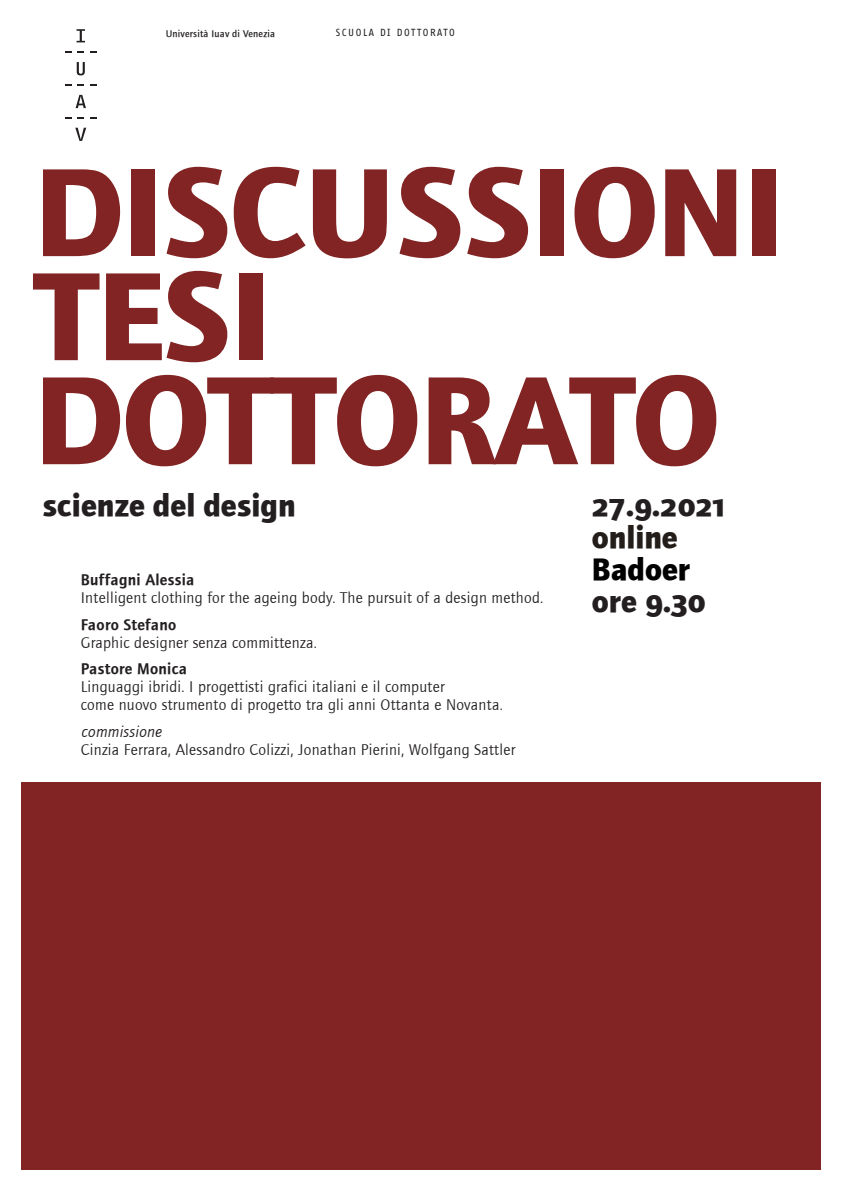
<style>
.page{position:relative;width:842px;height:1191px;background:#fff}
.page>*{position:absolute;margin:0;border:0;box-sizing:border-box;transform-origin:0 0}
.TITOLO{font:700 130px/104px "Foundry Journal";letter-spacing:-.01em;color:#822424}
.SOTTOTITOLO___INFO{font:700 32px "Foundry Journal";color:#231f20}
.SOTTOTITOLO___INFO-2{font:700 32px "Foundry Journal Sc";color:#231f20}
.SOTTOTITOLO___INFO-3{font:700 32px "Foundry Journal";color:#241e1b}
.SOTTOTITOLO___INFO-4{font:700 32px "Foundry Journal";color:#000}
.TESTO_piccolo{font:16px "Foundry Journal";letter-spacing:.02em;color:#231f20}
.TESTO_piccolo-2{font:16px "Foundry Journal Demi";letter-spacing:.02em;color:#231f20}
.TESTO_piccolo-3{font:italic 16px "Foundry Journal";letter-spacing:.02em;color:#231f20}
.INTESTAZIONE_iuav{font:500 10px "Foundry Journal";letter-spacing:.02em;color:#231f20}
.INTESTAZIONE_maiusco{font:10px "Fago Office Sans";letter-spacing:.15em;color:#231f20}
.s1{font-family:"Foundry Journal"}
</style>
<div class="page">
<svg style="left:77px;top:29px;width:8px;height:13px"></svg>
<svg style="left:65px;top:51px;width:7px;height:2px"></svg>
<svg style="left:78px;top:51px;width:6px;height:2px"></svg>
<svg style="left:90px;top:51px;width:6px;height:2px"></svg>
<svg style="left:77px;top:62px;width:8px;height:13px"></svg>
<svg style="left:65px;top:84px;width:7px;height:2px"></svg>
<svg style="left:78px;top:84px;width:6px;height:2px"></svg>
<svg style="left:90px;top:84px;width:6px;height:2px"></svg>
<svg style="left:76px;top:95px;width:10px;height:13px"></svg>
<svg style="left:65px;top:117px;width:7px;height:2px"></svg>
<svg style="left:78px;top:117px;width:6px;height:2px"></svg>
<svg style="left:90px;top:117px;width:6px;height:2px"></svg>
<svg style="left:75px;top:128px;width:11px;height:13px"></svg>
<div style="left:21px;top:782px;width:800px;height:387px;background:#822424"></div>
<p class="INTESTAZIONE_iuav" style="left:166px;top:28px;width:111px">Università Iuav di Venezia</p>
<p class="INTESTAZIONE_maiusco" style="left:336px;top:27px;width:120px">SCUOLA DI DOTTORATO</p>
<p class="TITOLO" style="left:34px;top:160px;width:752px">DISCUSSIONI<br>TESI<br>DOTTORATO</p>
<p class="SOTTOTITOLO___INFO" style="left:43px;top:486px;width:255px">scienze del design</p>
<p class="SOTTOTITOLO___INFO-2" style="left:592px;top:486px;width:134px">27.9.2021</p>
<p class="SOTTOTITOLO___INFO-3" style="left:592px;top:518px;width:88px">online</p>
<p class="SOTTOTITOLO___INFO-4" style="left:592px;top:550px;width:100px">Badoer</p>
<p class="SOTTOTITOLO___INFO-2" style="left:592px;top:582px;width:115px"><span class="s1">ore</span> 9.30</p>
<p class="TESTO_piccolo-2" style="left:81px;top:570px;width:115px">Buffagni Alessia</p>
<p class="TESTO_piccolo" style="left:81px;top:589px;width:464px">Intelligent clothing for the ageing body. The pursuit of a design method.</p>
<p class="TESTO_piccolo-2" style="left:81px;top:615px;width:97px">Faoro Stefano</p>
<p class="TESTO_piccolo" style="left:81px;top:633px;width:237px">Graphic designer senza committenza.</p>
<p class="TESTO_piccolo-2" style="left:81px;top:659px;width:108px">Pastore Monica</p>
<p class="TESTO_piccolo" style="left:81px;top:678px;width:365px">Linguaggi ibridi. I progettisti grafici italiani e il computer</p>
<p class="TESTO_piccolo" style="left:81px;top:696px;width:423px">come nuovo strumento di progetto tra gli anni Ottanta e Novanta.</p>
<p class="TESTO_piccolo-3" style="left:81px;top:722px;width:82px">commissione</p>
<p class="TESTO_piccolo" style="left:81px;top:740px;width:436px">Cinzia Ferrara, Alessandro Colizzi, Jonathan Pierini, Wolfgang Sattler</p>
</div>
